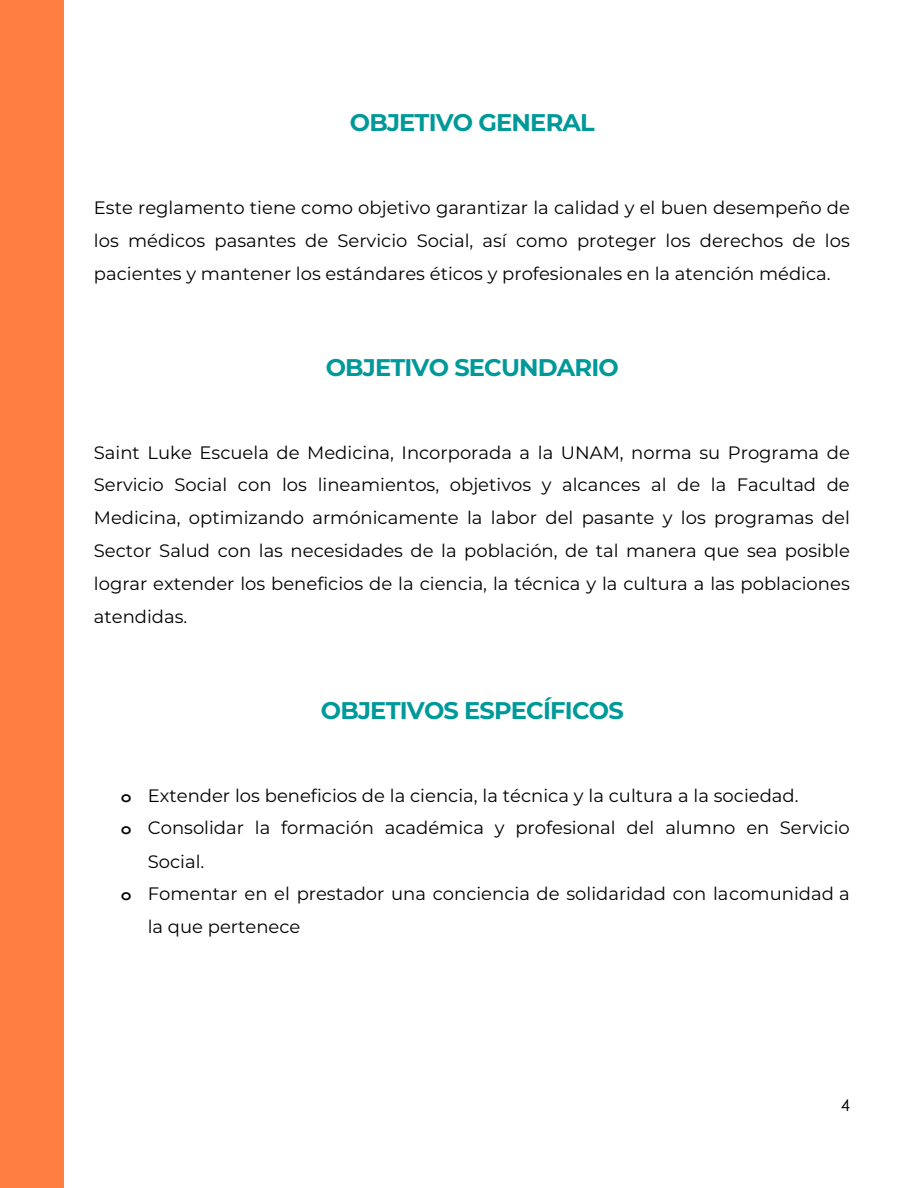
<style>
.page{position:relative;width:918px;height:1188px;background:#fff}
.page>*{position:absolute;margin:0;border:0;box-sizing:border-box;transform-origin:0 0}
.t1{font:700 24.15px "Montserrat";letter-spacing:-.035em;color:#099}
.t2{font:18px/32.8px "Montserrat";color:#000;text-align:justify}
.t3{font:16.5px "Century Gothic";color:#000}
.s1{font-family:"Courier New";font-weight:700}
</style>
<div class="page">
<div style="left:0;top:0;width:64px;height:1188px;background:#ff7e40"></div>
<h1 class="t1" style="left:350px;top:105px;width:246px">OBJETIVO GENERAL</h1>
<p class="t2" style="left:94px;top:191px;width:758px">Este reglamento tiene como objetivo garantizar la calidad y el buen desempeño de los médicos pasantes de Servicio Social, así como proteger los derechos de los pacientes y mantener los estándares éticos y profesionales en la atención médica.</p>
<h1 class="t1" style="left:326px;top:350px;width:295px">OBJETIVO SECUNDARIO</h1>
<p class="t2" style="left:94px;top:435px;width:758px">Saint Luke Escuela de Medicina, Incorporada a la UNAM, norma su Programa de Servicio Social con los lineamientos, objetivos y alcances al de la Facultad de Medicina, optimizando armónicamente la labor del pasante y los programas del Sector Salud con las necesidades de la población, de tal manera que sea posible lograr extender los beneficios de la ciencia, la técnica y la cultura a las poblaciones atendidas.</p>
<h1 class="t1" style="left:321px;top:693px;width:304px">OBJETIVOS ESPECÍFICOS</h1>
<p class="t2" style="left:121px;top:778px;width:679px"><span class="s1">o</span> Extender los beneficios de la ciencia, la técnica y la cultura a la sociedad.</p>
<p class="t2" style="left:121px;top:811px;width:731px"><span class="s1">o</span> Consolidar la formación académica y profesional del alumno en Servicio</p>
<p class="t2" style="left:148px;top:844px;width:58px">Social.</p>
<p class="t2" style="left:121px;top:877px;width:730px"><span class="s1">o</span> Fomentar en el prestador una conciencia de solidaridad con la comunidad a</p>
<p class="t2" style="left:148px;top:910px;width:154px">la que pertenece</p>
<p class="t3" style="left:841px;top:1093px;width:11px">4</p>
</div>
